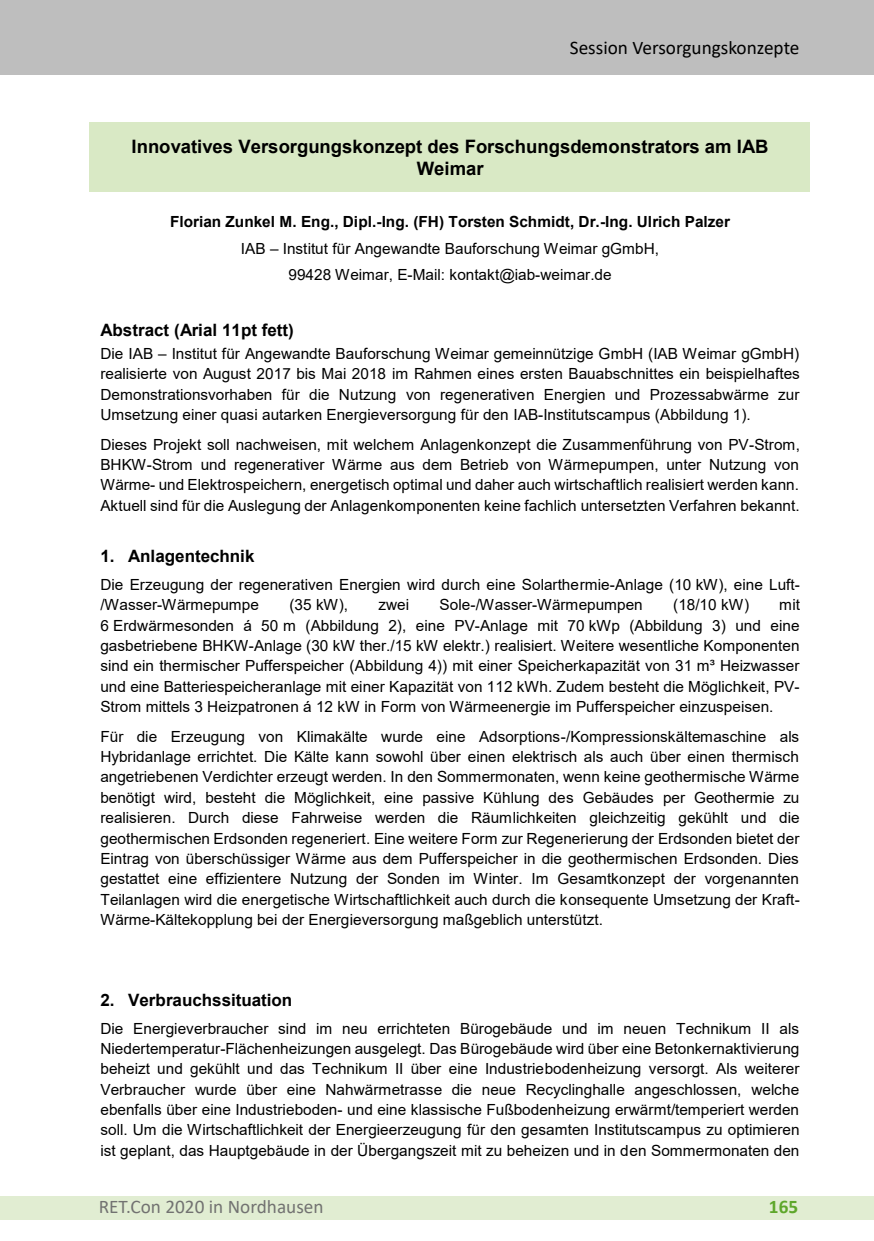
<style>
.page{position:relative;width:874px;height:1241px;background:#fff}
.page>*{position:absolute;margin:0;border:0;box-sizing:border-box;transform-origin:0 0}
.t1{font:19.25px "Calibri";color:#000}
.t2{font:19.25px "Calibri";color:#727271}
.t3{font:700 19.25px "Calibri";color:#5ea72b}
.t4{font:700 18.55px/21.7px "Arial";color:#000;text-align:center}
.t5{font:700 16.97px "Arial";color:#000}
.t6{font:15.4px/20.3px "Arial";color:#000;text-align:justify}
.t7{font:700 15.4px "Arial";color:#000}
</style>
<div class="page">
<div style="left:0;top:1196px;width:873px;height:23px;background:#e1edd2"></div>
<div style="left:0;top:0;width:873px;height:74px;background:#bebebe"></div>
<div style="left:89px;top:122px;width:720px;height:70px;background:#d9e9c5"></div>
<p class="t1" style="left:569px;top:34px;width:231px">Session Versorgungskonzepte</p>
<p class="t4" style="left:131px;top:136px;width:638px">Innovatives Versorgungskonzept des Forschungsdemonstrators am IAB<br>Weimar</p>
<p class="t7" style="left:170px;top:211px;width:561px">Florian Zunkel M. Eng., Dipl.-Ing. (FH) Torsten Schmidt, Dr.-Ing. Ulrich Palzer</p>
<p class="t6" style="left:241px;top:235px;width:419px;line-height:26.1px;text-align:center">IAB – Institut für Angewandte Bauforschung Weimar gGmbH,<br>99428 Weimar, E-Mail: kontakt@iab-weimar.de</p>
<p class="t5" style="left:100px;top:317px;width:195px">Abstract (Arial 11pt fett)</p>
<p class="t6" style="left:100px;top:343px;width:700px">Die IAB – Institut für Angewandte Bauforschung Weimar gemeinnützige GmbH (IAB Weimar gGmbH) realisierte von August 2017 bis Mai 2018 im Rahmen eines ersten Bauabschnittes ein beispielhaftes Demonstrationsvorhaben für die Nutzung von regenerativen Energien und Prozessabwärme zur Umsetzung einer quasi autarken Energieversorgung für den IAB-Institutscampus (Abbildung 1).</p>
<p class="t6" style="left:100px;top:434px;width:700px">Dieses Projekt soll nachweisen, mit welchem Anlagenkonzept die Zusammenführung von PV-Strom, BHKW-Strom und regenerativer Wärme aus dem Betrieb von Wärmepumpen, unter Nutzung von Wärme- und Elektrospeichern, energetisch optimal und daher auch wirtschaftlich realisiert werden kann.<br>Aktuell sind für die Auslegung der Anlagenkomponenten keine fachlich untersetzten Verfahren bekannt.</p>
<p class="t5" style="left:100px;top:544px;width:155px">1. Anlagentechnik</p>
<p class="t6" style="left:100px;top:574px;width:700px">Die Erzeugung der regenerativen Energien wird durch eine Solarthermie-Anlage (10 kW), eine Luft-/Wasser-Wärmepumpe</p>
<p class="t6" style="left:289px;top:594px;width:60px">(35 kW),</p>
<p class="t6" style="left:378px;top:594px;width:32px">zwei</p>
<p class="t6" style="left:439px;top:594px;width:204px">Sole-/Wasser-Wärmepumpen</p>
<p class="t6" style="left:672px;top:594px;width:77px">(18/10 kW)</p>
<p class="t6" style="left:100px;top:594px;width:700px;text-indent:678px">mit 6 Erdwärmesonden á 50 m (Abbildung 2), eine PV-Anlage mit 70 kWp (Abbildung 3) und eine gasbetriebene BHKW-Anlage (30 kW ther./15 kW elektr.) realisiert. Weitere wesentliche Komponenten sind ein thermischer Pufferspeicher (Abbildung 4)) mit einer Speicherkapazität von 31 m³ Heizwasser und eine Batteriespeicheranlage mit einer Kapazität von 112 kWh. Zudem besteht die Möglichkeit, PV-Strom mittels 3 Heizpatronen á 12 kW in Form von Wärmeenergie im Pufferspeicher einzuspeisen.</p>
<p class="t6" style="left:100px;top:726px;width:700px">Für die Erzeugung von Klimakälte wurde eine Adsorptions-/Kompressionskältemaschine als Hybridanlage errichtet. Die Kälte kann sowohl über einen elektrisch als auch über einen thermisch angetriebenen Verdichter erzeugt werden. In den Sommermonaten, wenn keine geothermische Wärme benötigt wird, besteht die Möglichkeit, eine passive Kühlung des Gebäudes per Geothermie zu realisieren. Durch diese Fahrweise werden die Räumlichkeiten gleichzeitig gekühlt und die geothermischen Erdsonden regeneriert. Eine weitere Form zur Regenerierung der Erdsonden bietet der Eintrag von überschüssiger Wärme aus dem Pufferspeicher in die geothermischen Erdsonden. Dies gestattet eine effizientere Nutzung der Sonden im Winter. Im Gesamtkonzept der vorgenannten Teilanlagen wird die energetische Wirtschaftlichkeit auch durch die konsequente Umsetzung der Kraft-Wärme-Kältekopplung bei der Energieversorgung maßgeblich unterstützt.</p>
<p class="t5" style="left:100px;top:987px;width:193px">2. Verbrauchssituation</p>
<p class="t6" style="left:100px;top:1017px;width:700px">Die Energieverbraucher sind im neu errichteten Bürogebäude und im neuen Technikum II als Niedertemperatur-Flächenheizungen ausgelegt. Das Bürogebäude wird über eine Betonkernaktivierung beheizt und gekühlt und das Technikum II über eine Industriebodenheizung versorgt. Als weiterer Verbraucher wurde über eine Nahwärmetrasse die neue Recyclinghalle angeschlossen, welche ebenfalls über eine Industrieboden- und eine klassische Fußbodenheizung erwärmt/temperiert werden soll. Um die Wirtschaftlichkeit der Energieerzeugung für den gesamten Institutscampus zu optimieren ist geplant, das Hauptgebäude in der Übergangszeit mit zu beheizen und in den Sommermonaten den</p>
<p class="t2" style="left:99px;top:1193px;width:226px">RET.Con 2020 in Nordhausen</p>
<p class="t3" style="left:768px;top:1192px;width:31px">165</p>
</div>
